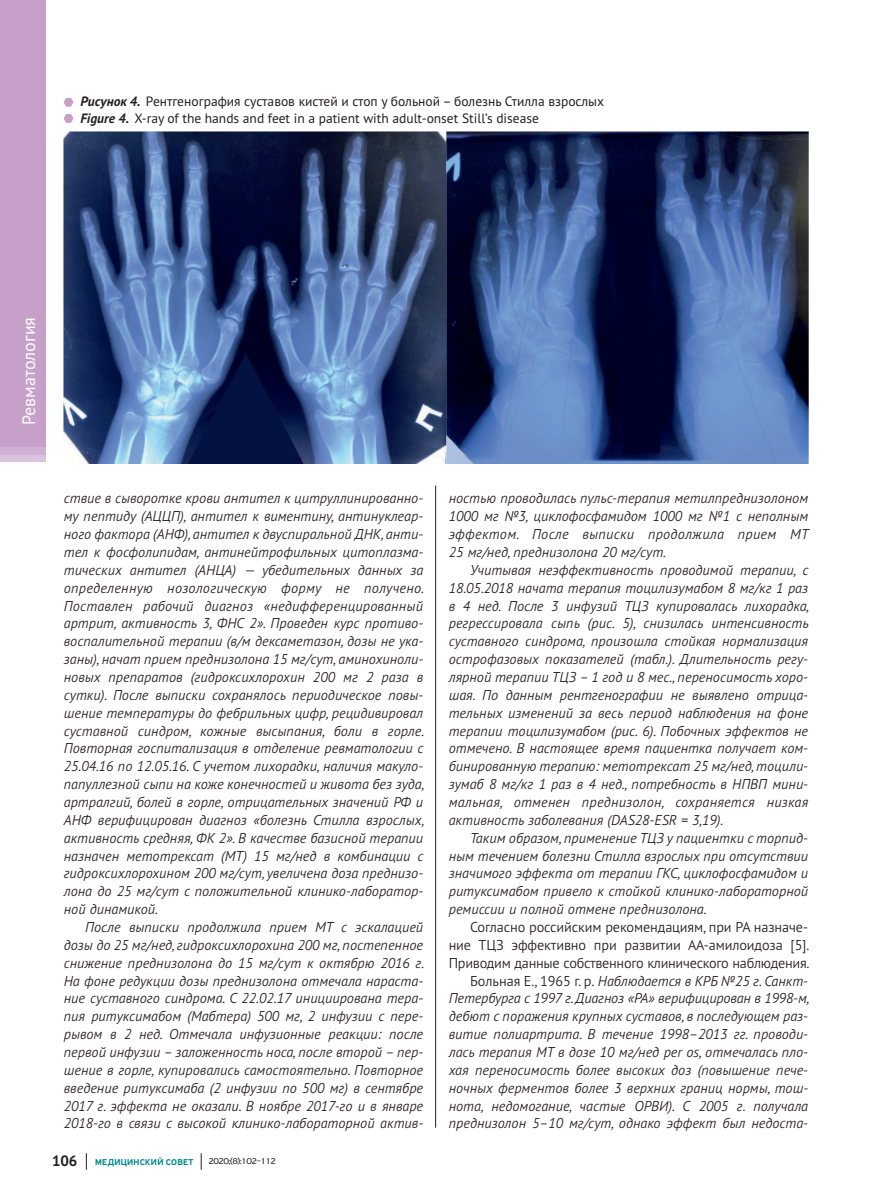
<style>
.page{position:relative;width:872px;height:1191px;background:#fff}
.page>*{position:absolute;margin:0;border:0;box-sizing:border-box;transform-origin:0 0}
.t1{font:18px "PT Sans Pro";color:#fff}
.t2{font:italic 300 14.25px/17.9px "PT Sans Pro";color:#231f20;text-align:justify}
.t3{font:13.5px/16.2px "PT Sans Pro";color:#231f20}
.t4{font:500 9px "PF Highway Sans Pro";letter-spacing:.035em;color:#008889}
.t5{font:9px "PF Highway Sans Pro";letter-spacing:-.06em;color:#231f20}
.s1{font-weight:700;font-style:italic}
.s2{font-family:"PT Sans Pro";font-weight:700;font-size:15px;color:#231f20}
.s3{font-style:normal}
</style>
<div class="page">
<svg style="left:86px;top:1153px;width:1px;height:16px"></svg>
<svg style="left:201px;top:1153px;width:1px;height:16px"></svg>
<div style="left:0;top:0;width:46px;height:446px;background:#c7a0c9"></div>
<img style="left:64px;top:132px;width:744px;height:332px">
<svg style="left:64px;top:98px;width:9px;height:8px"></svg>
<svg style="left:64px;top:114px;width:9px;height:9px"></svg>
<hr style="left:435px;top:485px;width:1px;height:642px;background:#231f20">
<p class="t3" style="left:80px;top:93px;width:525px"><span class="s1">Рисунок 4.</span> Рентгенография суставов кистей и стоп у больной – болезнь Стилла взрослых<br><span class="s1">Figure 4.</span> X-ray of the hands and feet in a patient with adult-onset Still’s disease</p>
<p class="t1" style="left:17px;top:425px;width:110px;rotate:-90deg">Ревматология</p>
<p class="t2" style="left:64px;top:489px;width:362px">ствие в сыворотке крови антител к цитруллинированно&shy;му пептиду (АЦЦП), антител к виментину, антинуклеар&shy;ного фактора (АНФ), антител к двуспиральной ДНК, анти&shy;тел к фосфолипидам, антинейтрофильных цитоплазма&shy;тических антител (АНЦА) — убедительных данных за определенную нозологическую форму не получено.<br>Поставлен рабочий диагноз «недифференцированный артрит, активность 3, ФНС 2». Проведен курс противо&shy;воспалительной терапии (в/м дексаметазон, дозы не ука&shy;заны), начат прием преднизолона 15 мг/сут, аминохиноли&shy;новых препаратов (гидроксихлорохин 200 мг 2 раза в сутки). После выписки сохранялось периодическое повы&shy;шение температуры до фебрильных цифр, рецидивировал суставной синдром, кожные высыпания, боли в горле.<br>Повторная госпитализация в отделение ревматологии с 25.04.16 по 12.05.16. С учетом лихорадки, наличия макуло&shy;папуллезной сыпи на коже конечностей и живота без зуда, артралгий, болей в горле, отрицательных значений РФ и АНФ верифицирован диагноз «болезнь Стилла взрослых, активность средняя, ФК 2». В качестве базисной терапии назначен метотрексат (МТ) 15 мг/нед в комбинации с гидроксихлорохином 200 мг/сут, увеличена доза преднизо&shy;лона до 25 мг/сут с положительной клинико-лаборатор&shy;ной динамикой.</p>
<p class="t2" style="left:64px;top:917px;width:362px;text-indent:21px">После выписки продолжила прием МТ с эскалацией дозы до 25 мг/нед, гидроксихлорохина 200 мг, постепенное снижение преднизолона до 15 мг/сут к октябрю 2016 г.<br>На фоне редукции дозы преднизолона отмечала нараста&shy;ние суставного синдрома. С 22.02.17 инициирована тера&shy;пия ритуксимабом (Мабтера) 500 мг, 2 инфузии с пере&shy;рывом в 2 нед. Отмечала инфузионные реакции: после первой инфузии – заложенность носа, после второй – пер&shy;шение в горле, купировались самостоятельно. Повторное введение ритуксимаба (2 инфузии по 500 мг) в сентябре 2017 г. эффекта не оказали. В ноябре 2017-го и в январе 2018-го в связи с высокой клинико-лабораторной актив-</p>
<p class="t4" style="left:52px;top:1156px;width:143px"><span class="s2">106</span> МЕДИЦИНСКИЙ СОВЕТ</p>
<p class="t5" style="left:208px;top:1155px;width:69px">2020;(8):102–112</p>
<p class="t2" style="left:449px;top:489px;width:361px">ностью проводилась пульс-терапия метилпреднизолоном 1000 мг №3, циклофосфамидом 1000 мг №1 с неполным эффектом. После выписки продолжила прием МТ 25 мг/нед, преднизолона 20 мг/сут.</p>
<p class="t2" style="left:449px;top:560px;width:362px;text-indent:21px">Учитывая неэффективность проводимой терапии, с 18.05.2018 начата терапия тоцилизумабом 8 мг/кг 1 раз в 4 нед. После 3 инфузий ТЦЗ купировалась лихорадка, регрессировала сыпь (рис. 5), снизилась интенсивность суставного синдрома, произошла стойкая нормализация острофазовых показателей (табл.). Длительность регу&shy;лярной терапии ТЦЗ – 1 год и 8 мес., переносимость хоро&shy;шая. По данным рентгенографии не выявлено отрица&shy;тельных изменений за весь период наблюдения на фоне терапии тоцилизумабом (рис. 6). Побочных эффектов не отмечено. В настоящее время пациентка получает ком&shy;бинированную терапию: метотрексат 25 мг/нед, тоцили&shy;зумаб 8 мг/кг 1 раз в 4 нед., потребность в НПВП мини&shy;мальная, отменен преднизолон, сохраняется низкая активность заболевания (DAS28-ESR = 3,19).</p>
<p class="t2" style="left:449px;top:828px;width:361px;text-indent:21px">Таким образом, применение ТЦЗ у пациентки с торпид&shy;ным течением болезни Стилла взрослых при отсутствии значимого эффекта от терапии ГКС, циклофосфамидом и ритуксимабом привело к стойкой клинико-лабораторной ремиссии и полной отмене преднизолона.</p>
<p class="t2" style="left:449px;top:917px;width:362px;text-align:right"><span class="s3">Согласно российским рекомендациям, при РА назначе&shy;ние ТЦЗ эффективно при развитии АА-амилоидоза [5].<br>Приводим данные собственного клинического наблюдения.<br>Больная Е., 1965 г. р.</span> Наблюдается в КРБ №25 г. Санкт-Петербурга с 1997 г. Диагноз «РА» верифицирован в 1998-м, дебют с поражения крупных суставов, в последующем раз&shy;витие полиартрита. В течение 1998–2013 гг. проводи&shy;лась терапия МТ в дозе 10 мг/нед per os, отмечалась пло&shy;хая переносимость более высоких доз (повышение пече&shy;ночных ферментов более 3 верхних границ нормы, тош&shy;нота, недомогание, частые ОРВИ). С 2005 г. получала преднизолон 5–10 мг/сут, однако эффект был недоста-</p>
</div>
